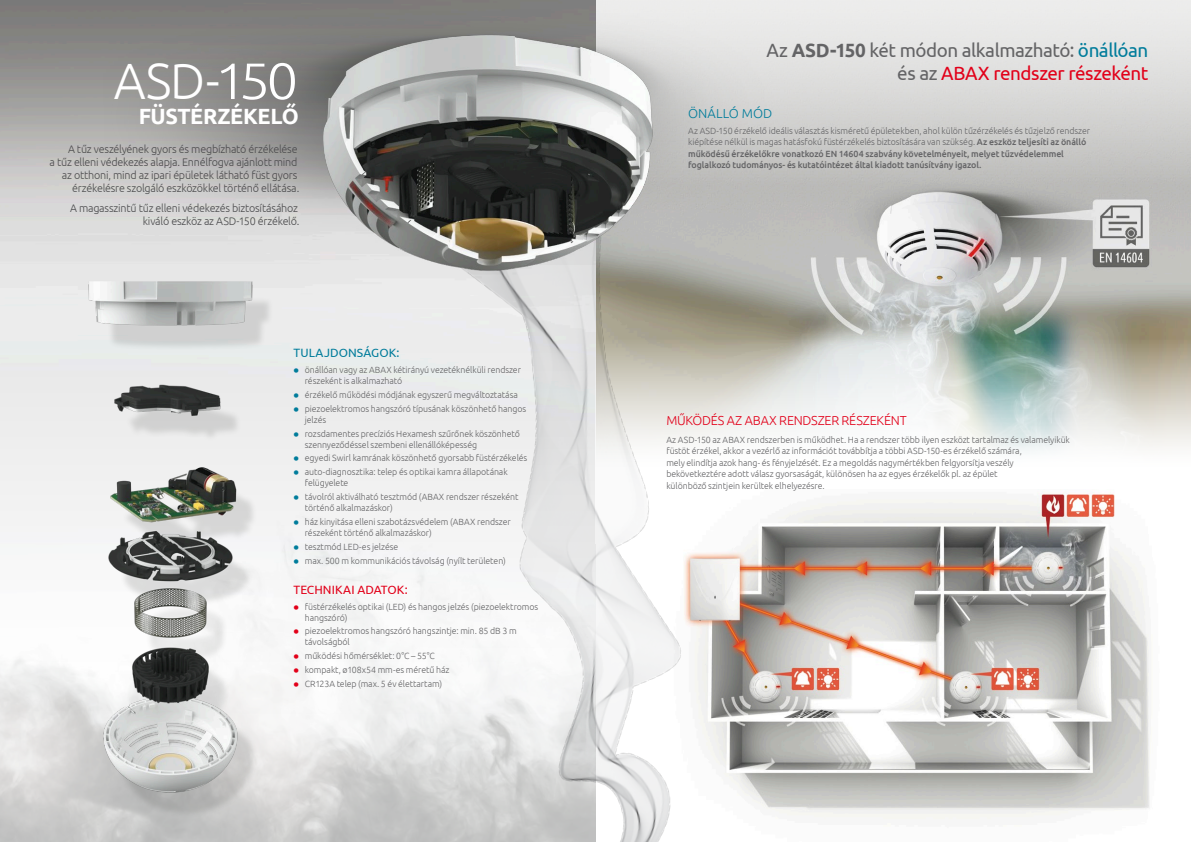
<style>
.page{position:relative;width:1191px;height:842px;background:#fff}
.page>*{position:absolute;margin:0;border:0;box-sizing:border-box;transform-origin:0 0}
.t1{font:300 51px "Ubuntu";letter-spacing:-.05em;color:#fff}
.t2{font:700 22px "Ubuntu";letter-spacing:-.02em;color:#fff}
.t3{font:19.2px/23px "Ubuntu";letter-spacing:-.025em;color:#646466;text-align:right}
.t4{font:300 13px "Ubuntu";letter-spacing:-.015em;color:#e20019}
.t5{font:300 13px "Ubuntu";color:#007c9b}
.t6{font:12px "Ubuntu";letter-spacing:.005em;color:#e20019}
.t7{font:12px "Ubuntu";letter-spacing:.005em;color:#007c9b}
.t8{font:300 11px/13px "Ubuntu";letter-spacing:-.02em;color:#4b4b4d;text-align:right}
.t9{font:300 9px/11px "Ubuntu";letter-spacing:-.01em;color:#646466}
.t10{font:500 9px/11.5px "Ubuntu";letter-spacing:-.01em;color:#646466}
.s1{font-weight:700;font-size:15.3px;color:#007c9b}
.s2{font-weight:700;font-size:15.3px;color:#e20019}
.s3{font-weight:700}
.s4{color:#007c9b}
.s5{color:#e20019}
.s6{font-weight:300}
</style>
<div class="page">
<img style="left:767px;top:185px;width:424px;height:153px">
<svg style="left:755px;top:338px;width:436px;height:114px"></svg>
<img style="left:755px;top:492px;width:395px;height:327px">
<img style="left:595px;top:372px;width:160px;height:470px">
<div style="left:595px;top:0;width:596px;height:185px;background:linear-gradient(to bottom,#f2f2f1,#bebebc)"></div>
<img style="left:595px;top:9px;width:172px;height:363px">
<img style="left:0;top:0;width:595px;height:338px">
<svg style="left:0;top:338px;width:595px;height:67px;background:#e7e9e9"></svg>
<img style="left:0;top:405px;width:595px;height:437px">
<img style="left:51px;top:245px;width:240px;height:597px">
<p class="t1" style="left:114px;top:50px;width:186px">ASD-150</p>
<p class="t2" style="left:139px;top:103px;width:162px">FÜSTÉRZÉKELŐ</p>
<p class="t8" style="left:50px;top:142px;width:251px">A tűz veszélyének gyors és megbízható érzékelése<br>a tűz elleni védekezés alapja. Ennélfogva ajánlott mind az otthoni, mind az ipari épületek látható füst gyors érzékelésre szolgáló eszközökkel történő ellátása.</p>
<p class="t8" style="left:70px;top:201px;width:231px">A magasszintű tűz elleni védekezés biztosításához kiváló eszköz az ASD-150 érzékelő.</p>
<p class="t7" style="left:293px;top:346px;width:107px">TULAJDONSÁGOK:</p>
<p class="t9" style="left:305px;top:364px;width:218px;text-indent:-11px"><span class="s1">•</span> önállóan vagy az ABAX kétirányú vezetéknélküli rendszer részeként is alkalmazható</p>
<p class="t9" style="left:293px;top:389px;width:226px"><span class="s1">•</span> érzékelő működési módjának egyszerű megváltoztatása</p>
<p class="t9" style="left:305px;top:403px;width:223px;text-indent:-11px"><span class="s1">•</span> piezoelektromos hangszóró típusának köszönhető hangos jelzés</p>
<p class="t9" style="left:305px;top:428px;width:217px;text-indent:-11px"><span class="s1">•</span> rozsdamentes precíziós Hexamesh szűrőnek köszönhető szennyeződéssel szembeni ellenállóképesség</p>
<p class="t9" style="left:293px;top:452px;width:235px"><span class="s1">•</span> egyedi Swirl kamrának köszönhető gyorsabb füstérzékelés</p>
<p class="t9" style="left:305px;top:466px;width:204px;text-indent:-11px"><span class="s1">•</span> auto-diagnosztika: telep és optikai kamra állapotának felügyelete</p>
<p class="t9" style="left:305px;top:491px;width:215px;text-indent:-11px"><span class="s1">•</span> távolról aktiválható tesztmód (ABAX rendszer részeként történő alkalmazáskor)</p>
<p class="t9" style="left:305px;top:516px;width:207px;text-indent:-11px"><span class="s1">•</span> ház kinyitása elleni szabotázsvédelem (ABAX rendszer részeként történő alkalmazáskor)</p>
<p class="t9" style="left:293px;top:541px;width:106px"><span class="s1">•</span> tesztmód LED-es jelzése</p>
<p class="t9" style="left:293px;top:555px;width:214px"><span class="s1">•</span> max. 500 m kommunikációs távolság (nyílt területen)</p>
<p class="t6" style="left:293px;top:582px;width:116px">TECHNIKAI ADATOK:</p>
<p class="t9" style="left:305px;top:601px;width:235px;text-indent:-11px"><span class="s2">•</span> füstérzékelés optikai (LED) és hangos jelzés (piezoelektromos hangszóró)</p>
<p class="t9" style="left:305px;top:625px;width:213px;text-indent:-11px"><span class="s2">•</span> piezoelektromos hangszóró hangszintje: min. 85 dB 3 m távolságból</p>
<p class="t9" style="left:293px;top:650px;width:143px"><span class="s2">•</span> működési hőmérséklet: 0°C – 55°C</p>
<p class="t9" style="left:293px;top:664px;width:157px"><span class="s2">•</span> kompakt, ø108x54 mm-es méretű ház</p>
<p class="t9" style="left:293px;top:678px;width:150px"><span class="s2">•</span> CR123A telep (max. 5 év élettartam)</p>
<p class="t3" style="left:766px;top:38px;width:383px">Az <span class="s3">ASD-150</span> két módon alkalmazható: <span class="s4">önállóan </span>és az <span class="s5">ABAX rendszer részeként</span></p>
<p class="t5" style="left:688px;top:105px;width:86px">ÖNÁLLÓ MÓD</p>
<p class="t10" style="left:688px;top:124px;width:403px"><span class="s6">Az ASD-150 érzékelő ideális választás kisméretű épületekben, ahol külön tűzérzékelés és tűzjelző rendszer kiépítése nélkül is magas hatásfokú füstérzékelés biztosítására van szükség.</span> Az eszköz teljesíti az önálló működésű érzékelőkre vonatkozó EN 14604 szabvány követelményeit, melyet tűzvédelemmel foglalkozó tudományos- és kutatóintézet által kiadott tanúsítvány igazol.</p>
<p class="t4" style="left:666px;top:413px;width:242px">MŰKÖDÉS AZ ABAX RENDSZER RÉSZEKÉNT</p>
<p class="t9" style="left:666px;top:434px;width:405px;line-height:11.5px">Az ASD-150 az ABAX rendszerben is működhet. Ha a rendszer több ilyen eszközt tartalmaz és valamelyikük füstöt érzékel, akkor a vezérlő az információt továbbítja a többi ASD-150-es érzékelő számára,<br>mely elindítja azok hang- és fényjelzését. Ez a megoldás nagymértékben felgyorsítja veszély bekövetkeztére adott válasz gyorsaságát, különösen ha az egyes érzékelők pl. az épület<br>különböző szintjein kerültek elhelyezésre.</p>
</div>
